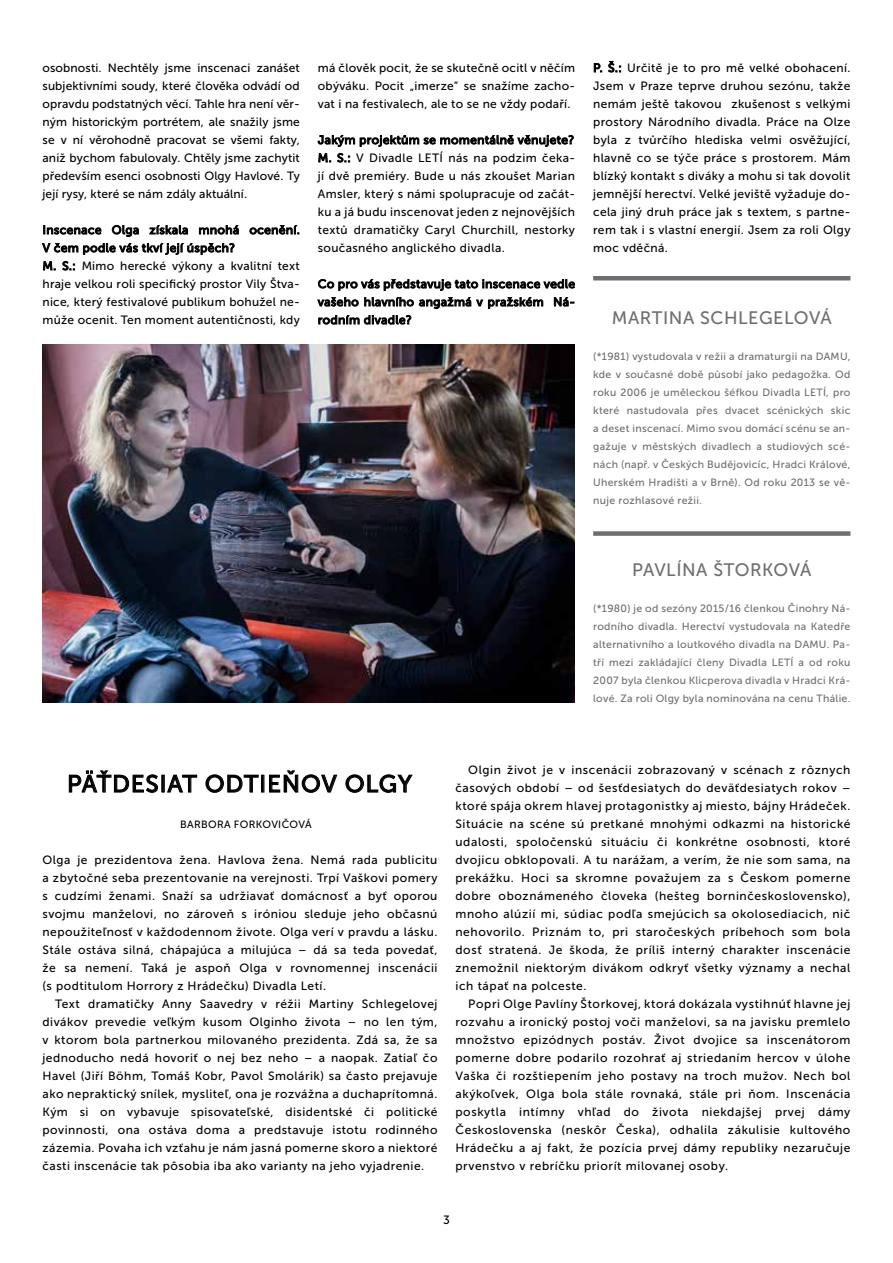
<style>
.page{position:relative;width:893px;height:1263px;background:#fff}
.page>*{position:absolute;margin:0;border:0;box-sizing:border-box;transform-origin:0 0}
.t1{font:24px "Museo Sans 500";letter-spacing:.04em;color:#000}
.t2{font:18px "Museo Sans 500";letter-spacing:.03em;color:#6d6e71}
.t3{font:12px/18px "Museo Sans 500";letter-spacing:.03em;color:#000;text-align:justify}
.t4{font:10.5px/18px "Museo Sans 500";letter-spacing:.03em;color:#6d6e71;text-align:justify}
.t5{font:10.5px "Museo Sans 500";letter-spacing:.03em;color:#000}
</style>
<div class="page">
<svg style="left:69px;top:770px;width:89px;height:23px"></svg>
<div style="left:162px;top:775px;width:3px;height:17px;border:1px solid #000"></div>
<svg style="left:167px;top:774px;width:30px;height:19px"></svg>
<svg style="left:205px;top:774px;width:54px;height:19px"></svg>
<div style="left:261px;top:775px;width:3px;height:17px;border:1px solid #000"></div>
<svg style="left:269px;top:770px;width:68px;height:23px"></svg>
<svg style="left:345px;top:774px;width:68px;height:19px"></svg>
<svg style="left:44px;top:225px;width:57px;height:9px"></svg>
<svg style="left:112px;top:225px;width:27px;height:12px"></svg>
<svg style="left:149px;top:225px;width:39px;height:9px"></svg>
<svg style="left:199px;top:225px;width:40px;height:9px"></svg>
<svg style="left:250px;top:225px;width:49px;height:9px"></svg>
<svg style="left:42px;top:243px;width:193px;height:12px"></svg>
<svg style="left:43px;top:261px;width:12px;height:9px"></svg>
<svg style="left:62px;top:261px;width:13px;height:9px"></svg>
<svg style="left:318px;top:135px;width:256px;height:12px"></svg>
<svg style="left:318px;top:153px;width:13px;height:9px"></svg>
<svg style="left:337px;top:153px;width:13px;height:9px"></svg>
<svg style="left:318px;top:279px;width:257px;height:12px"></svg>
<svg style="left:317px;top:297px;width:226px;height:12px"></svg>
<svg style="left:554px;top:297px;width:20px;height:9px"></svg>
<svg style="left:318px;top:315px;width:93px;height:9px"></svg>
<svg style="left:594px;top:63px;width:8px;height:9px"></svg>
<svg style="left:608px;top:61px;width:13px;height:11px"></svg>
<div style="left:593px;top:531px;width:257px;height:5px;background:#6d6e71"></div>
<hr style="left:593px;top:276px;width:257px;height:4px;background:#6d6e71">
<img style="left:43px;top:344px;width:532px;height:358px">
<p class="t3" style="left:43px;top:59px;width:259px">osobnosti. Nechtěly jsme inscenaci zanášet subjektivními soudy, které člověka odvádí od opravdu podstatných věcí. Tahle hra není věr&shy;ným historickým portrétem, ale snažily jsme se v ní věrohodně pracovat se všemi fakty, aniž bychom fabulovaly. Chtěly jsme zachytit především esenci osobnosti Olgy Havlové. Ty její rysy, které se nám zdály aktuální.</p>
<p class="t3" style="left:43px;top:221px;width:259px;text-align:left">Inscenace Olga získala mnohá ocenění.<br>V čem podle vás tkví její úspěch?<br>M. S.: Mimo herecké výkony a kvalitní text hraje velkou roli specifický prostor Vily Štva&shy;nice, který festivalové publikum bohužel ne&shy;může ocenit. Ten moment autentičnosti, kdy</p>
<p class="t3" style="left:318px;top:59px;width:259px">má člověk pocit, že se skutečně ocitl v něčím obýváku. Pocit „imerze“ se snažíme zacho&shy;vat i na festivalech, ale to se ne vždy podaří.</p>
<p class="t3" style="left:318px;top:131px;width:259px">Jakým projektům se momentálně věnujete?<br>M. S.: V Divadle LETÍ nás na podzim čeka&shy;jí dvě premiéry. Bude u nás zkoušet Marian Amsler, který s námi spolupracuje od začát&shy;ku a já budu inscenovat jeden z nejnovějších textů dramatičky Caryl Churchill, nestorky současného anglického divadla.</p>
<p class="t3" style="left:318px;top:275px;width:259px">Co pro vás představuje tato inscenace vedle vašeho hlavního angažmá v pražském Ná&shy;rodním divadle?</p>
<p class="t3" style="left:593px;top:59px;width:259px">P. Š.: Určitě je to pro mě velké obohacení.<br>Jsem v Praze teprve druhou sezónu, takže nemám ještě takovou zkušenost s velkými prostory Národního divadla. Práce na Olze byla z tvůrčího hlediska velmi osvěžující, hlavně co se týče práce s prostorem. Mám blízký kontakt s diváky a mohu si tak dovolit jemnější herectví. Velké jeviště vyžaduje do&shy;cela jiný druh práce jak s textem, s partne&shy;rem tak i s vlastní energií. Jsem za roli Olgy moc vděčná.</p>
<h2 class="t2" style="left:612px;top:308px;width:221px">MARTINA SCHLEGELOVÁ</h2>
<p class="t4" style="left:593px;top:347px;width:259px">(*1981) vystudovala v režii a dramaturgii na DAMU, kde v současné době působí jako pedagožka. Od roku 2006 je uměleckou šéfkou Divadla LETÍ, pro které nastudovala přes dvacet scénických skic a deset inscenací. Mimo svou domácí scénu se an&shy;gažuje v městských divadlech a studiových scé&shy;nách (např. v Českých Budějovicíc, Hradci Králové, Uherském Hradišti a v Brně). Od roku 2013 se vě&shy;nuje rozhlasové režii.</p>
<h2 class="t2" style="left:632px;top:560px;width:181px">PAVLÍNA ŠTORKOVÁ</h2>
<p class="t4" style="left:593px;top:599px;width:259px">(*1980) je od sezóny 2015/16 členkou Činohry Ná&shy;rodního divadla. Herectví vystudovala na Katedře alternativního a loutkového divadla na DAMU. Pa&shy;tří mezi zakládající členy Divadla LETÍ a od roku 2007 byla členkou Klicperova divadla v Hradci Krá&shy;lové. Za roli Olgy byla nominována na cenu Thálie.</p>
<h1 class="t1" style="left:67px;top:771px;width:347px">PÄŤDESIAT ODTIEŇOV OLGY</h1>
<p class="t5" style="left:180px;top:819px;width:133px">BARBORA FORKOVIČOVÁ</p>
<p class="t3" style="left:43px;top:851px;width:396px">Olga je prezidentova žena. Havlova žena. Nemá rada publicitu a zbytočné seba prezentovanie na verejnosti. Trpí Vaškovi pomery s cudzími ženami. Snaží sa udržiavať domácnosť a byť oporou svojmu manželovi, no zároveň s iróniou sleduje jeho občasnú nepoužiteľnosť v každodennom živote. Olga verí v pravdu a lásku.<br>Stále ostáva silná, chápajúca a milujúca – dá sa teda povedať, že sa nemení. Taká je aspoň Olga v rovnomennej inscenácii (s podtitulom Horrory z Hrádečku) Divadla Letí.</p>
<p class="t3" style="left:43px;top:995px;width:396px;text-indent:13px">Text dramatičky Anny Saavedry v réžii Martiny Schlegelovej divákov prevedie veľkým kusom Olginho života – no len tým, v ktorom bola partnerkou milovaného prezidenta. Zdá sa, že sa jednoducho nedá hovoriť o nej bez neho – a naopak. Zatiaľ čo Havel (Jiří Böhm, Tomáš Kobr, Pavol Smolárik) sa často prejavuje ako nepraktický snílek, mysliteľ, ona je rozvážna a duchaprítomná.<br>Kým si on vybavuje spisovateľské, disidentské či politické povinnosti, ona ostáva doma a predstavuje istotu rodinného zázemia. Povaha ich vzťahu je nám jasná pomerne skoro a niektoré časti inscenácie tak pôsobia iba ako varianty na jeho vyjadrenie.</p>
<p class="t3" style="left:455px;top:761px;width:396px;text-indent:13px">Olgin život je v inscenácii zobrazovaný v scénach z rôznych časových období – od šesťdesiatych do deväťdesiatych rokov – ktoré spája okrem hlavej protagonistky aj miesto, bájny Hrádeček.<br>Situácie na scéne sú pretkané mnohými odkazmi na historické udalosti, spoločenskú situáciu či konkrétne osobnosti, ktoré dvojicu obklopovali. A tu narážam, a verím, že nie som sama, na prekážku. Hoci sa skromne považujem za s Českom pomerne dobre oboznámeného človeka (hešteg borninčeskoslovensko), mnoho alúzií mi, súdiac podľa smejúcich sa okolosediacich, nič nehovorilo. Priznám to, pri staročeských príbehoch som bola dosť stratená. Je škoda, že príliš interný charakter inscenácie znemožnil niektorým divákom odkryť všetky významy a nechal ich tápať na polceste.</p>
<p class="t3" style="left:455px;top:995px;width:396px;text-indent:13px">Popri Olge Pavlíny Štorkovej, ktorá dokázala vystihnúť hlavne jej rozvahu a ironický postoj voči manželovi, sa na javisku premlelo množstvo epizódnych postáv. Život dvojice sa inscenátorom pomerne dobre podarilo rozohrať aj striedaním hercov v úlohe Vaška či rozštiepením jeho postavy na troch mužov. Nech bol akýkoľvek, Olga bola stále rovnaká, stále pri ňom. Inscenácia poskytla intímny vhľad do života niekdajšej prvej dámy Československa (neskôr Česka), odhalila zákulisie kultového Hrádečku a aj fakt, že pozícia prvej dámy republiky nezaručuje prvenstvo v rebríčku priorít milovanej osoby.</p>
<p class="t3" style="left:443px;top:1211px;width:8px">3</p>
</div>
